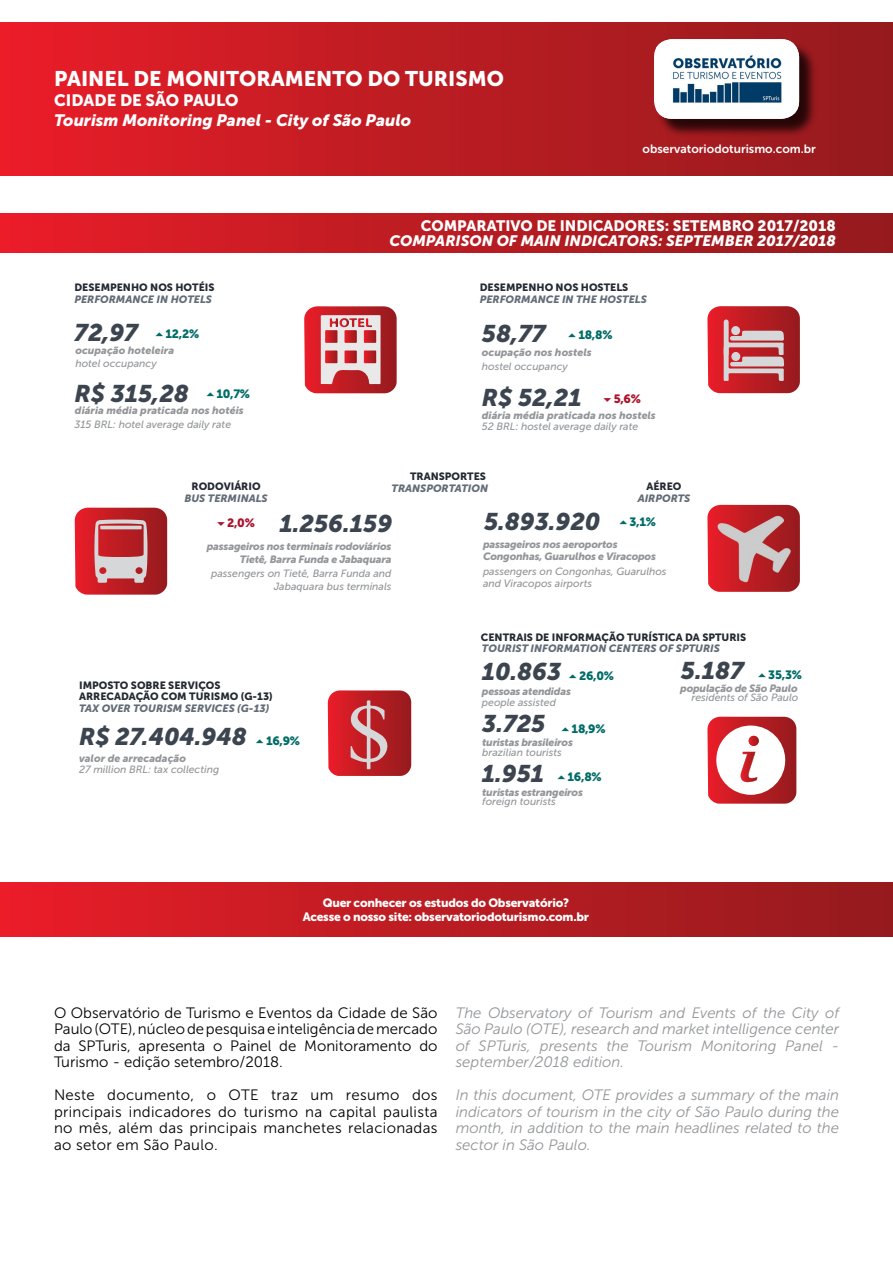
<style>
.page{position:relative;width:893px;height:1263px;background:#fff}
.page>*{position:absolute;margin:0;border:0;box-sizing:border-box;transform-origin:0 0}
.t1{font:italic 24px/52.1px "Museo Sans 900";color:#3c454f}
.t2{font:21px "Museo Sans 900";color:#fff}
.t3{font:italic 16.35px "Museo Sans 900";color:#fff}
.t4{font:16.35px "Museo Sans 900";color:#fff}
.t5{font:italic 15px/16.5px "Museo Sans 300";color:#939598;text-align:justify}
.t6{font:15px/16.5px "Museo Sans 300";letter-spacing:.005em;color:#000;text-align:justify}
.t7{font:italic 15px "Museo Sans 900";color:#fff}
.t8{font:15px "Museo Sans 900";color:#fff}
.t9{font:12px/14.4px "Museo Sans 900";letter-spacing:-.02em;color:#fff;text-align:center}
.t10{font:12px "Museo Sans 900";letter-spacing:-.02em;color:#006c67}
.t11{font:12px "Museo Sans 700";color:#fff}
.t12{font:12px "Museo Sans 900";color:#ac132c}
.t13{font:italic 10.5px/12.6px "Museo Sans 500";color:#939598;text-align:right}
.t14{font:italic 10.5px/12.6px "Museo Sans 900";letter-spacing:-.02em;color:#939598;text-align:right}
.t15{font:10.5px/10.5px "Museo Sans 900";color:#232a32}
.t16{font:italic 10.5px "Museo Sans 900";color:#626c77}
.t17{font:italic 10.5px "Museo Sans 900";color:#939598}
</style>
<div class="page">
<div style="left:1px;top:213px;width:891px;height:40px;background:linear-gradient(to right,#e71d28,#931b1d)"></div>
<div style="left:0;top:23px;width:893px;height:152px;background:linear-gradient(to right,#e71d28,#931b1e)"></div>
<div style="left:656px;top:41px;width:162px;height:96px;background:#000;opacity:.75"></div>
<img style="left:656px;top:39px;width:143px;height:80px">
<div style="left:0;top:882px;width:893px;height:55px;background:linear-gradient(to right,#e71d28,#921b1d)"></div>
<svg style="left:707px;top:306px;width:93px;height:87px;background:#c44e53"></svg>
<div style="left:731px;top:326px;width:9px;height:9px;background:#d6d7d8;border-radius:50%"></div>
<svg style="left:707px;top:717px;width:89px;height:87px"></svg>
<svg style="left:328px;top:690px;width:83px;height:86px;background:#c1383e"></svg>
<svg style="left:75px;top:508px;width:92px;height:87px;background:#c4484e"></svg>
<svg style="left:304px;top:306px;width:93px;height:87px;background:#cd6368"></svg>
<svg style="left:707px;top:505px;width:93px;height:87px;background:#c43037"></svg>
<img style="left:716px;top:511px;width:76px;height:75px">
<h2 class="t2" style="left:54px;top:67px;width:451px">PAINEL DE MONITORAMENTO DO TURISMO</h2>
<p class="t4" style="left:54px;top:91px;width:186px">CIDADE DE SÃO PAULO</p>
<p class="t3" style="left:54px;top:111px;width:359px">Tourism Monitoring Panel - City of São Paulo</p>
<p class="t11" style="left:642px;top:143px;width:175px">observatoriodoturismo.com.br</p>
<p class="t15" style="left:74px;top:282px;width:142px">DESEMPENHO NOS HOTÉIS</p>
<p class="t16" style="left:74px;top:294px;width:139px">PERFORMANCE IN HOTELS</p>
<p class="t8" style="left:421px;top:217px;width:417px">COMPARATIVO DE INDICADORES: SETEMBRO 2017/2018</p>
<p class="t7" style="left:389px;top:232px;width:448px">COMPARISON OF MAIN INDICATORS: SEPTEMBER 2017/2018</p>
<p class="t15" style="left:480px;top:282px;width:150px">DESEMPENHO NOS HOSTELS</p>
<p class="t16" style="left:480px;top:294px;width:9px">performance</p>
<p class="t16" style="left:562px;top:294px;width:54px">IN THE Hostels</p>
<h1 class="t1" style="left:74px;top:306px;width:65px">72,97</h1>
<h1 class="t1" style="left:482px;top:307px;width:65px">58,77</h1>
<p class="t10" style="left:165px;top:327px;width:35px">12,2%</p>
<p class="t10" style="left:578px;top:328px;width:36px">18,8%</p>
<p class="t17" style="left:75px;top:344px;width:100px">ocupação hoteleira</p>
<p class="t17" style="left:482px;top:347px;width:111px">ocupação nos hostels</p>
<p class="t13" style="left:75px;top:357px;width:83px">hotel occupancy</p>
<p class="t13" style="left:482px;top:360px;width:87px">hostel occupancy</p>
<h1 class="t1" style="left:74px;top:368px;width:116px">R$ 315,28</h1>
<h1 class="t1" style="left:482px;top:372px;width:101px">R$ 52,21</h1>
<p class="t10" style="left:217px;top:387px;width:35px">10,7%</p>
<p class="t12" style="left:614px;top:392px;width:29px">5,6%</p>
<p class="t17" style="left:75px;top:404px;width:170px">diária média praticada nos hotéis</p>
<p class="t17" style="left:482px;top:409px;width:176px">diária média praticada nos hostels</p>
<p class="t13" style="left:74px;top:418px;width:158px">315 BRL: hotel average daily rate</p>
<p class="t13" style="left:482px;top:420px;width:158px">52 BRL: hostel average daily rate</p>
<p class="t15" style="left:192px;top:481px;width:71px">RODOVIÁRIO</p>
<p class="t16" style="left:184px;top:493px;width:85px">BUS TERMINALS</p>
<p class="t15" style="left:410px;top:471px;width:77px">TRANSPORTES</p>
<p class="t16" style="left:392px;top:482px;width:98px">TRANSPORTATION</p>
<p class="t15" style="left:646px;top:481px;width:37px">AÉREO</p>
<p class="t16" style="left:638px;top:492px;width:54px">AIRPORTS</p>
<h1 class="t1" style="left:484px;top:495px;width:118px">5.893.920</h1>
<p class="t14" style="left:483px;top:538px;width:174px;text-align:left">passageiros nos aeroportos<br>Congonhas, Guarulhos e Viracopos</p>
<p class="t13" style="left:483px;top:565px;width:185px;text-align:left">passengers on Congonhas, Guarulhos and Viracopos airports</p>
<h1 class="t1" style="left:280px;top:497px;width:114px">1.256.159</h1>
<p class="t12" style="left:227px;top:516px;width:29px">2,0%</p>
<p class="t10" style="left:629px;top:515px;width:28px">3,1%</p>
<p class="t14" style="left:207px;top:540px;width:186px">passageiros nos terminais rodoviários<br>Tietê, Barra Funda e Jabaquara</p>
<p class="t13" style="left:211px;top:567px;width:182px">passengers on Tietê, Barra Funda and<br>Jabaquara bus terminals</p>
<p class="t15" style="left:481px;top:632px;width:267px">CENTRAIS DE INFORMAÇÃO TURÍSTICA DA SPTURIS</p>
<p class="t16" style="left:482px;top:642px;width:239px">TOURIST INFORMATION CENTERS OF SPTURIS</p>
<h1 class="t1" style="left:482px;top:646px;width:81px">10.863<br>3.725</h1>
<p class="t10" style="left:579px;top:669px;width:36px">26,0%</p>
<p class="t15" style="left:79px;top:680px;width:195px">IMPOSTO SOBRE SERVIÇOS<br>ARRECADAÇÃO COM TURISMO (G-13)</p>
<p class="t14" style="left:482px;top:684px;width:91px">pessoas atendidas</p>
<p class="t16" style="left:79px;top:702px;width:192px">TAX OVER TOURISM SERVICES (G-13)</p>
<p class="t13" style="left:482px;top:696px;width:76px">people assisted</p>
<p class="t13" style="left:482px;top:746px;width:81px">brazilian tourists</p>
<p class="t10" style="left:572px;top:722px;width:36px">18,9%</p>
<h1 class="t1" style="left:79px;top:710px;width:169px">R$ 27.404.948</h1>
<p class="t17" style="left:79px;top:752px;width:108px">valor de arrecadação</p>
<p class="t10" style="left:266px;top:734px;width:36px">16,9%</p>
<p class="t14" style="left:482px;top:736px;width:92px">turistas brasileiros</p>
<h1 class="t1" style="left:482px;top:748px;width:64px">1.951</h1>
<p class="t14" style="left:482px;top:785px;width:102px">turistas estrangeiros</p>
<p class="t13" style="left:79px;top:763px;width:142px">27 million BRL: tax collecting</p>
<p class="t10" style="left:568px;top:769px;width:36px">16,8%</p>
<p class="t13" style="left:482px;top:795px;width:75px">foreign tourists</p>
<p class="t9" style="left:303px;top:895px;width:288px">Quer conhecer os estudos do Observatório?<br>Acesse o nosso site: observatoriodoturismo.com.br</p>
<h1 class="t1" style="left:681px;top:644px;width:64px">5.187</h1>
<p class="t14" style="left:680px;top:682px;width:119px">população de São Paulo</p>
<p class="t13" style="left:691px;top:692px;width:109px">residents of São Paulo</p>
<p class="t10" style="left:768px;top:668px;width:35px">35,3%</p>
<p class="t6" style="left:54px;top:1004px;width:385px">O Observatório de Turismo e Eventos da Cidade de São Paulo (OTE), núcleo de pesquisa e inteligência de mercado da SPTuris, apresenta o Painel de Monitoramento do Turismo - edição setembro/2018.</p>
<p class="t6" style="left:54px;top:1087px;width:385px">Neste documento, o OTE traz um resumo dos principais indicadores do turismo na capital paulista no mês, além das principais manchetes relacionadas ao setor em São Paulo.</p>
<p class="t5" style="left:456px;top:1004px;width:385px">The Observatory of Tourism and Events of the City of São Paulo (OTE), research and market intelligence center of SPTuris, presents the Tourism Monitoring Panel - september/2018 edition.</p>
<p class="t5" style="left:456px;top:1087px;width:385px">In this document, OTE provides a summary of the main indicators of tourism in the city of São Paulo during the month, in addition to the main headlines related to the sector in São Paulo.</p>
</div>
